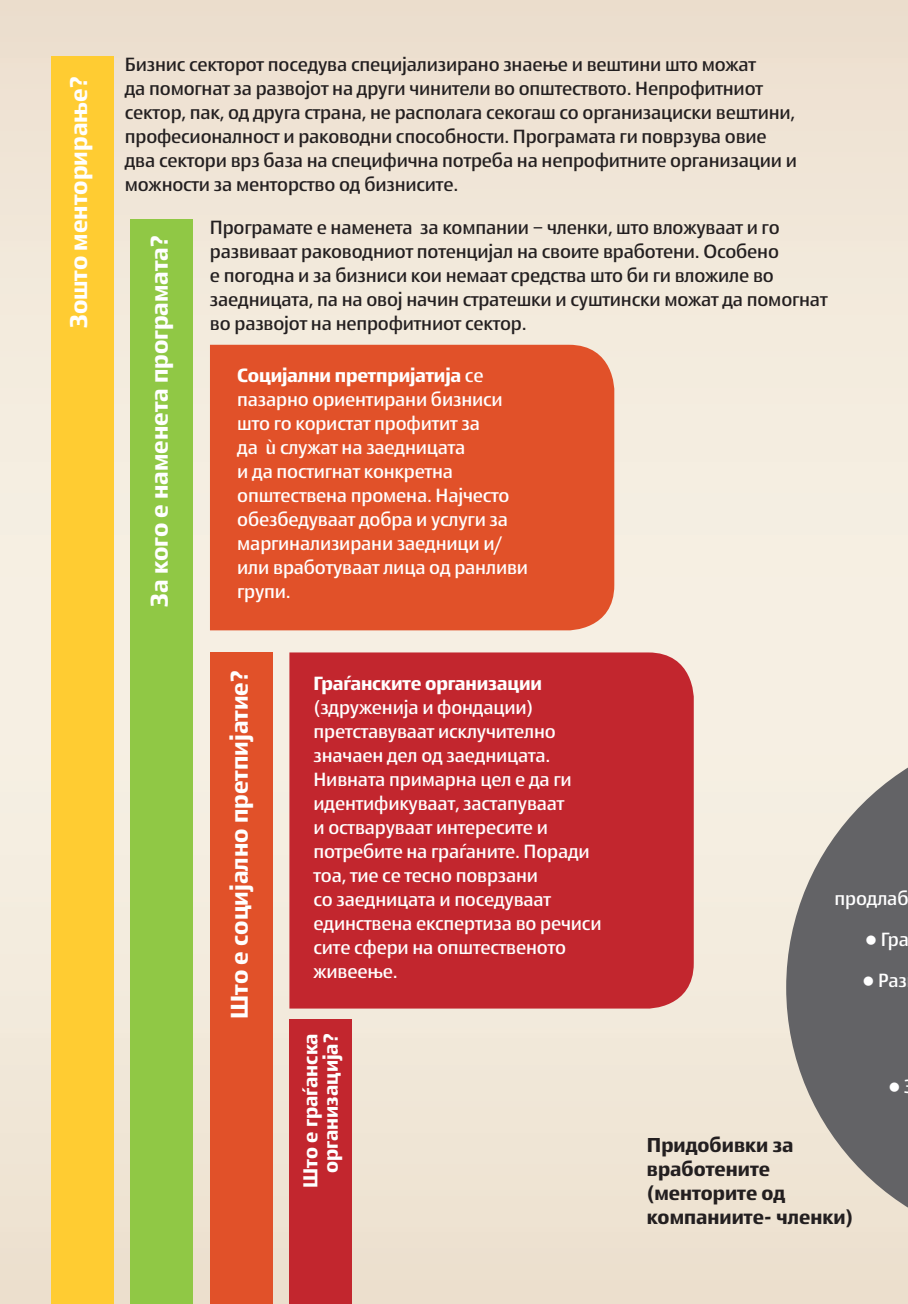
<style>
.page{position:relative;width:908px;height:1304px;background:#fff}
.page>*{position:absolute;margin:0;border:0;box-sizing:border-box;transform-origin:0 0}
.t1{font:700 24px "Den Haag Nova";color:#fff}
.t2{font:700 20px/24px "Den Haag Nova";color:#231f20}
.t3{font:700 20px/20px "Den Haag Nova";color:#fff;text-align:right}
.t4{font:500 19px/24px "Den Haag Nova";letter-spacing:-.01em;color:#231f20}
.t5{font:500 19px/24px "Den Haag Nova";letter-spacing:-.01em;color:#fff}
.t6{font:700 19px "Den Haag Nova";letter-spacing:-.01em;color:#fff}
.t7{font:16px "Wingdings";color:#fff}
.s1{font-weight:700}
</style>
<div class="page">
<div style="left:0;top:0;width:907px;height:1304px;background:#f1e7d8"></div>
<div style="left:210px;top:345px;width:404px;height:285px;background:#e15129"></div>
<div style="left:289px;top:652px;width:404px;height:357px;background:#c2262e"></div>
<div style="left:51px;top:56px;width:62px;height:1248px;background:#ffcc32"></div>
<div style="left:130px;top:220px;width:63px;height:1084px;background:#90c845"></div>
<div style="left:210px;top:652px;width:62px;height:652px;background:#e15129"></div>
<div style="left:289px;top:1020px;width:62px;height:284px;background:#c2262e"></div>
<svg style="left:785px;top:728px;width:122px;height:479px;fill:#636366"></svg>
<p class="t1" style="left:61px;top:328px;width:253px;rotate:-90deg">Зошто менторирање?</p>
<p class="t4" style="left:125px;top:51px;width:673px">Бизнис секторот поседува специјализирано знаење и вештини што можат<br>да помогнат за развојот на други чинители во општеството. Непрофитниот сектор, пак, од друга страна, не располага секогаш со организациски вештини, професионалност и раководни способности. Програмата ги поврзува овие два сектори врз база на специфична потреба на непрофитните организации и можности за менторство од бизнисите.</p>
<p class="t4" style="left:210px;top:215px;width:618px">Програмате е наменета за компании – членки, што вложуваат и го развиваат раководниот потенцијал на своите вработени. Особено<br>е погодна и за бизниси кои немаат средства што би ги вложиле во заедницата, па на овој начин стратешки и суштински можат да помогнат во развојот на непрофитниот сектор.</p>
<p class="t5" style="left:237px;top:362px;width:292px"><span class="s1">Социјални претпријатија</span> се пазарно ориентирани бизниси што го користат профитит за<br>да ù служат на заедницата<br>и да постигнат конкретна општествена промена. Најчесто обезбедуваат добра и услуги за маргинализирани заедници и/ или вработуваат лица од ранливи групи.</p>
<p class="t1" style="left:141px;top:607px;width:373px;rotate:-90deg">За кого е наменета програмата?</p>
<p class="t1" style="left:221px;top:1019px;width:350px;rotate:-90deg">Што е социјално претпијатие?</p>
<p class="t6" style="left:313px;top:669px;width:230px">Граѓанските организации</p>
<p class="t5" style="left:313px;top:694px;width:289px">(здруженија и фондации) претставуваат исклучително значаен дел од заедницата.<br>Нивната примарна цел е да ги идентификуваат, застапуваат<br>и остваруваат интересите и потребите на граѓаните. Поради тоа, тие се тесно поврзани<br>со заедницата и поседуваат единствена експертиза во речиси сите сфери на општественото живеење.</p>
<p class="t5" style="left:834px;top:885px;width:75px">продлаб</p>
<p class="t5" style="left:864px;top:926px;width:45px">● Гра</p>
<p class="t5" style="left:862px;top:967px;width:46px">● Раз</p>
<p class="t3" style="left:299px;top:1188px;width:156px;rotate:-90deg">Што е граѓанска организација?</p>
<p class="t2" style="left:646px;top:1132px;width:207px">Придобивки за вработените (менторите од компаниите- членки)</p>
<p class="t7" style="left:888px;top:1079px;width:13px">●</p>
</div>
